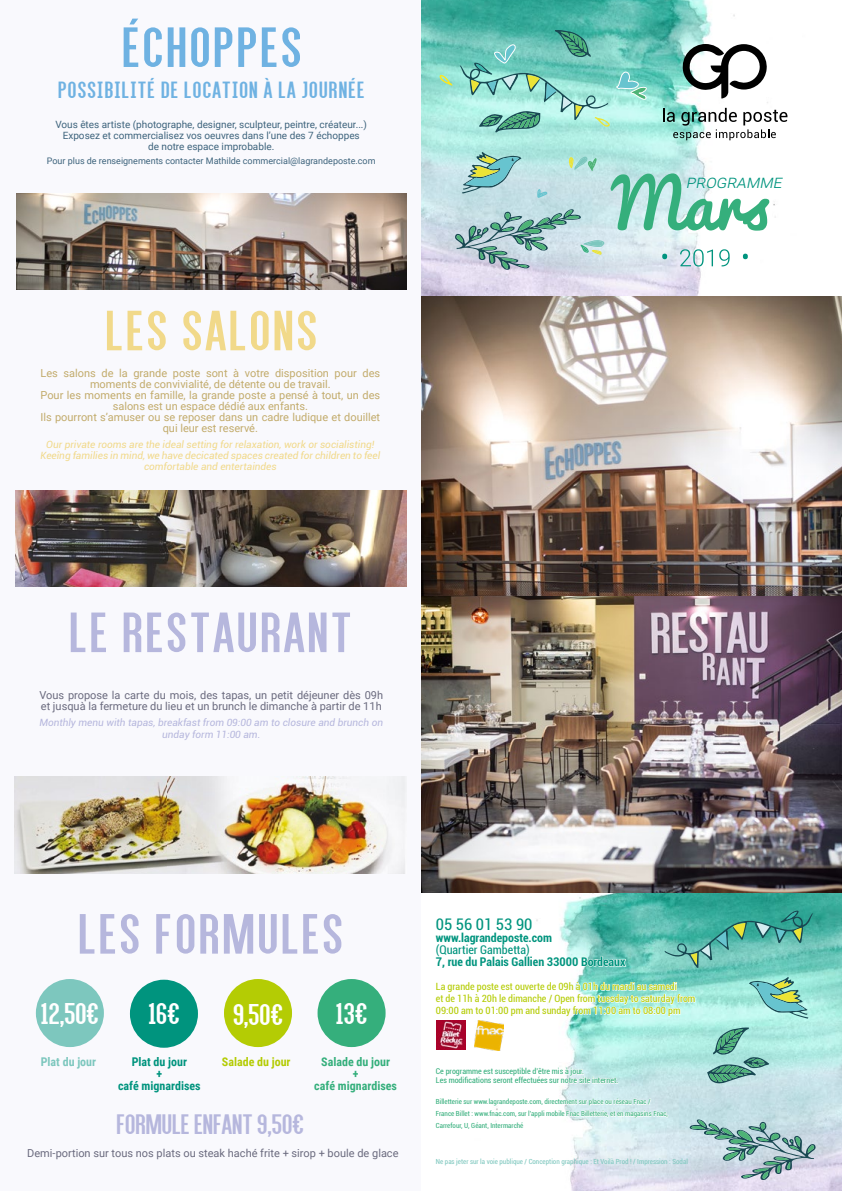
<style>
.page{position:relative;width:842px;height:1191px;background:#fff}
.page>*{position:absolute;margin:0;border:0;box-sizing:border-box;transform-origin:0 0}
.t1{font:60px "Alegre Sans";letter-spacing:.05em;color:#b6b7dd}
.t2{font:60px "Alegre Sans";letter-spacing:.05em;color:#f1d98a}
.t3{font:60px "Alegre Sans";letter-spacing:.05em;color:#6fb2e2}
.t4{font:32px "Alegre Sans";color:#fff}
.t5{font:30px "Alegre Sans";color:#b6b7dd}
.t6{font:25px "Alegre Sans";letter-spacing:.05em;color:#6fb2e2}
.t7{font:italic 300 18px "Roboto";color:#00947e}
.t8{font:condensed 16px "Roboto";color:#00947e}
.t9{font:700 condensed 12px "Roboto";color:#00947e}
.t10{font:700 12px/12px "Roboto Condensed";color:#35af7c;text-align:center}
.t11{font:700 12px/12px "Roboto Condensed";color:#00947e;text-align:center}
.t12{font:condensed 12px "Roboto";color:#00947e}
.t13{font:700 12px "Roboto Condensed";color:#b4cc04}
.t14{font:700 12px "Roboto Condensed";color:#7dc7be}
.t15{font:11px/11px "Roboto";color:#c2ab6b;text-align:center}
.t16{font:11px/11px "Roboto";color:#6a6a7e}
.t17{font:italic 10px/11px "Roboto";color:#f1d98a;text-align:center}
.t18{font:10px/11px "Roboto";color:#3d637c;text-align:center}
.t19{font:condensed 10px/12px "Roboto";color:#b4cc04}
.t20{font:italic 10px/12px "Roboto";color:#b6b7dd;text-align:center}
.t21{font:9px "Roboto";color:#3d637c}
.t22{font:condensed 8px/9px "Roboto";color:#35af7c}
.t23{font:condensed 7px/12px "Roboto";color:#35af7c}
.t24{font:condensed 7px "Roboto";color:#7dc7be}
</style>
<div class="page">
<img style="left:474px;top:893px;width:368px;height:298px">
<img style="left:421px;top:0;width:385px;height:297px">
<div style="left:0;top:0;width:421px;height:1191px;background:#f9f9fd"></div>
<svg style="left:581px;top:956px;width:45px;height:10px"></svg>
<svg style="left:474px;top:981px;width:221px;height:36px"></svg>
<svg style="left:474px;top:1067px;width:144px;height:16px"></svg>
<svg style="left:474px;top:1096px;width:194px;height:35px"></svg>
<img style="left:436px;top:1020px;width:30px;height:29px">
<img style="left:15px;top:490px;width:392px;height:96px">
<img style="left:15px;top:777px;width:390px;height:96px">
<img style="left:421px;top:297px;width:421px;height:595px">
<div style="left:224px;top:979px;width:68px;height:68px;background:#b4cc04;border-radius:50%"></div>
<div style="left:318px;top:979px;width:68px;height:68px;background:#35af7c;border-radius:50%"></div>
<div style="left:130px;top:979px;width:68px;height:68px;background:#00947e;border-radius:50%"></div>
<div style="left:36px;top:979px;width:68px;height:68px;background:#7dc7be;border-radius:50%"></div>
<svg style="left:681px;top:44px;width:87px;height:54px"></svg>
<svg style="left:663px;top:108px;width:124px;height:32px"></svg>
<img style="left:16px;top:193px;width:391px;height:96px">
<img style="left:475px;top:1020px;width:29px;height:30px">
<svg style="left:440px;top:75px;width:13px;height:11px"></svg>
<svg style="left:460px;top:30px;width:150px;height:103px;background:#81ccbe"></svg>
<svg style="left:616px;top:72px;width:31px;height:28px"></svg>
<svg style="left:455px;top:152px;width:314px;height:118px"></svg>
<svg style="left:664px;top:910px;width:149px;height:58px;background:#56b3a4"></svg>
<svg style="left:707px;top:1027px;width:62px;height:56px;background:#85c2b6"></svg>
<svg style="left:690px;top:1119px;width:126px;height:61px;background:#a7c1c6"></svg>
<svg style="left:749px;top:977px;width:59px;height:41px;background:#8dcebc"></svg>
<h1 class="t3" style="left:122px;top:11px;width:181px">ÉCHOPPES</h1>
<h3 class="t6" style="left:58px;top:75px;width:308px">POSSIBILITÉ DE LOCATION À LA JOURNÉE</h3>
<p class="t18" style="left:55px;top:119px;width:313px">Vous êtes artiste (photographe, designer, sculpteur, peintre, créateur...)<br>Exposez et commercialisez vos oeuvres dans l’une des 7 échoppes<br>de notre espace improbable.</p>
<p class="t21" style="left:47px;top:155px;width:330px">Pour plus de renseignements contacter Mathilde commercial@lagrandeposte.com</p>
<h1 class="t2" style="left:105px;top:294px;width:213px">LES SALONS</h1>
<p class="t15" style="left:40px;top:367px;width:341px">Les salons de la grande poste sont à votre disposition pour des moments de convivialité, de détente ou de travail.<br>Pour les moments en famille, la grande poste a pensé à tout, un des salons est un espace dédié aux enfants.<br>Ils pourront s’amuser ou se reposer dans un cadre ludique et douillet qui leur est reservé.</p>
<p class="t17" style="left:40px;top:438px;width:341px">Our private rooms are the ideal setting for relaxation, work or socialisting!<br>Keeîng families in mind, we have decicated spaces created for children to feel comfortable and entertaindes</p>
<h1 class="t1" style="left:69px;top:596px;width:284px">LE RESTAURANT</h1>
<p class="t16" style="left:39px;top:689px;width:345px">Vous propose la carte du mois, des tapas, un petit déjeuner dès 09h et jusquà la fermeture du lieu et un brunch le dimanche à partir de 11h</p>
<p class="t20" style="left:39px;top:716px;width:345px">Monthly menu with tapas, breakfast from 09:00 am to closure and brunch on unday form 11:00 am.</p>
<h3 class="t7" style="left:686px;top:169px;width:102px">programme</h3>
<h1 class="t1" style="left:78px;top:898px;width:266px">LES FORMULES</h1>
<h2 class="t4" style="left:41px;top:994px;width:59px">12,50€</h2>
<h2 class="t4" style="left:148px;top:994px;width:33px">16€</h2>
<h2 class="t4" style="left:233px;top:995px;width:52px">9,50€</h2>
<h2 class="t4" style="left:336px;top:994px;width:33px">13€</h2>
<p class="t14" style="left:41px;top:1052px;width:57px">Plat du jour</p>
<p class="t11" style="left:118px;top:1054px;width:84px">Plat du jour<br>+<br>café mignardises</p>
<p class="t13" style="left:222px;top:1052px;width:70px">Salade du jour</p>
<p class="t10" style="left:314px;top:1054px;width:84px">Salade du jour<br>+<br>café mignardises</p>
<h3 class="t5" style="left:116px;top:1106px;width:189px">FORMULE ENFANT 9,50€</h3>
<p class="t16" style="left:27px;top:1147px;width:373px">Demi-portion sur tous nos plats ou steak haché frite + sirop + boule de glace</p>
<h3 class="t8" style="left:436px;top:913px;width:98px">05 56 01 53 90</h3>
<p class="t9" style="left:436px;top:929px;width:118px">www.lagrandeposte.com</p>
<p class="t12" style="left:436px;top:941px;width:95px">(Quartier Gambetta)</p>
<p class="t9" style="left:436px;top:953px;width:191px">7, rue du Palais Gallien 33000 Bordeaux</p>
<p class="t19" style="left:436px;top:980px;width:261px">La grande poste est ouverte de 09h à 01h du mardi au samedi<br>et de 11h à 20h le dimanche / Open from tuesday to saturday from<br>09:00 am to 01:00 pm and sunday from 11:00 am to 08:00 pm</p>
<p class="t22" style="left:436px;top:1066px;width:184px">Ce programme est susceptible d’être mis à jour.<br>Les modifications seront effectuées sur notre site internet.</p>
<p class="t23" style="left:436px;top:1095px;width:234px">Billetterie sur www.lagrandeposte.com, directement sur place ou réseau Fnac /<br>France Billet : www.fnac.com, sur l’appli mobile Fnac Billetterie, et en magasins Fnac,<br>Carrefour, U, Géant, Intermarché</p>
<p class="t24" style="left:436px;top:1156px;width:254px">Ne pas jeter sur la voie publique / Conception graphique : Et Voilà Prod ! / Impression : Sodal</p>
</div>
